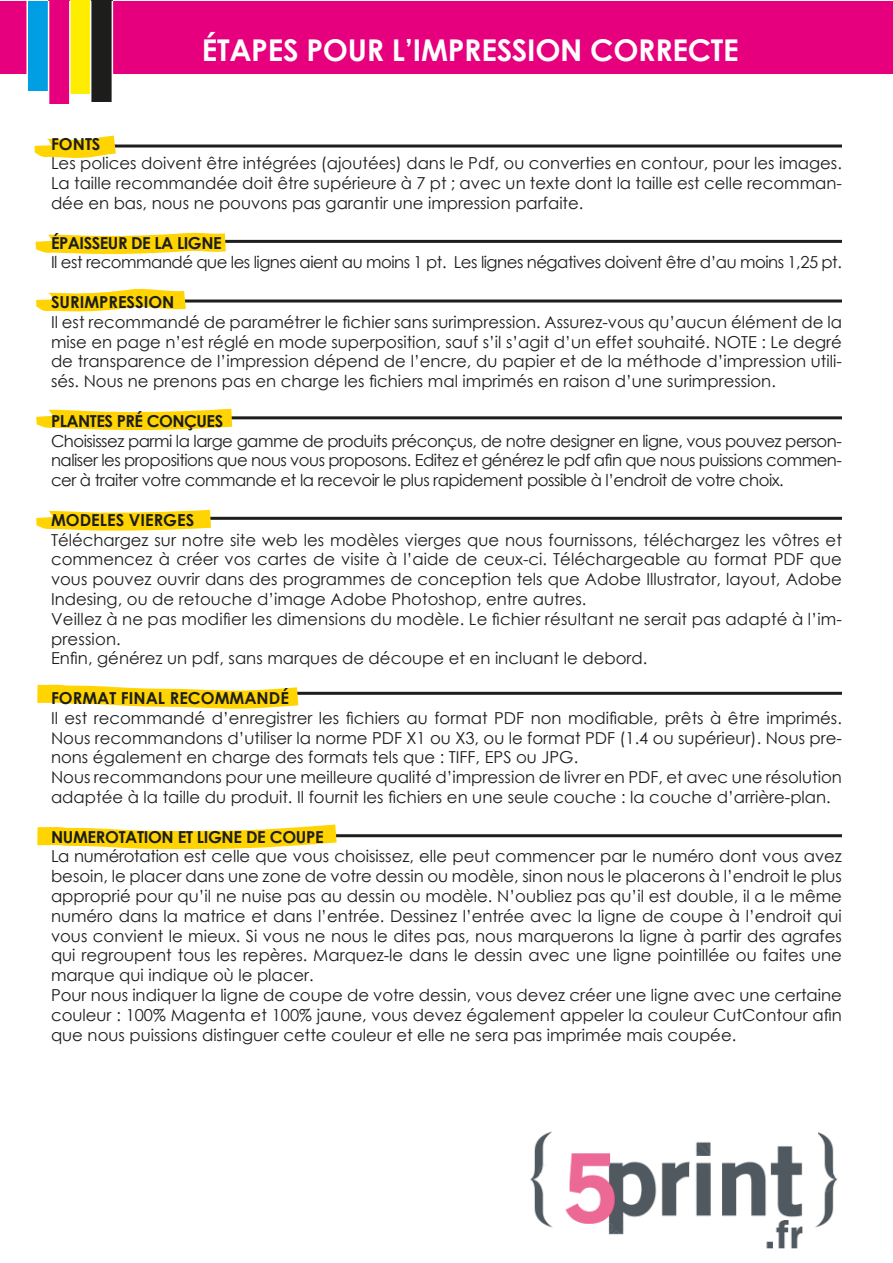
<style>
.page{position:relative;width:893px;height:1263px;background:#fff}
.page>*{position:absolute;margin:0;border:0;box-sizing:border-box;transform-origin:0 0}
.t1{font:700 30px "Century Gothic";letter-spacing:-.01em;color:#fff}
.t2{font:16.5px/19.8px "Century Gothic";color:#1d1d1b;text-align:justify}
.t3{font:16.5px "Century Gothic";letter-spacing:-.03em;color:#1d1d1b}
.t4{font:700 16.5px "Century Gothic";letter-spacing:-.02em;color:#1d1d1b}
.t5{font:700 16.5px "Century Gothic";color:#1d1d1b}
</style>
<div class="page">
<div style="left:0;top:1px;width:893px;height:72px;background:#e6007e"></div>
<div style="left:27px;top:1px;width:22px;height:90px;background:#009fe3"></div>
<div style="left:49px;top:0;width:21px;height:104px;background:#e6007e"></div>
<div style="left:70px;top:0;width:21px;height:94px;background:#ffed00"></div>
<div style="left:91px;top:0;width:21px;height:102px;background:#1d1d1b"></div>
<hr style="left:26px;top:1px;width:2px;height:90px;background:#fff">
<hr style="left:48px;top:1px;width:1px;height:106px;background:#fff">
<hr style="left:69px;top:1px;width:2px;height:105px;background:#fff">
<hr style="left:90px;top:1px;width:1px;height:102px;background:#fff">
<hr style="left:112px;top:1px;width:1px;height:102px;background:#fff">
<hr style="left:175px;top:692px;width:667px;height:3px;background:#1d1d1b">
<hr style="left:175px;top:834px;width:667px;height:3px;background:#1d1d1b">
<svg style="left:37px;top:684px;width:280px;height:25px"></svg>
<svg style="left:37px;top:824px;width:318px;height:25px"></svg>
<hr style="left:200px;top:517px;width:642px;height:3px;background:#1d1d1b">
<hr style="left:200px;top:240px;width:642px;height:3px;background:#1d1d1b">
<hr style="left:102px;top:145px;width:740px;height:3px;background:#1d1d1b">
<hr style="left:145px;top:299px;width:697px;height:3px;background:#1d1d1b">
<hr style="left:145px;top:416px;width:697px;height:3px;background:#1d1d1b">
<svg style="left:36px;top:509px;width:193px;height:22px"></svg>
<svg style="left:36px;top:288px;width:169px;height:24px"></svg>
<svg style="left:36px;top:408px;width:214px;height:23px"></svg>
<svg style="left:35px;top:232px;width:209px;height:22px"></svg>
<svg style="left:34px;top:135px;width:101px;height:23px"></svg>
<img style="left:530px;top:1131px;width:308px;height:118px">
<p class="t1" style="left:202px;top:27px;width:538px">ÉTAPES POUR L’IMPRESSION CORRECTE</p>
<p class="t4" style="left:51px;top:131px;width:51px">FONTS</p>
<p class="t2" style="left:51px;top:153px;width:792px">Les polices doivent être intégrées (ajoutées) dans le Pdf, ou converties en contour, pour les images.<br>La taille recommandée doit être supérieure à 7 pt ; avec un texte dont la taille est celle recomman&shy;dée en bas, nous ne pouvons pas garantir une impression parfaite.</p>
<p class="t4" style="left:51px;top:230px;width:172px">ÉPAISSEUR DE LA LIGNE</p>
<p class="t3" style="left:51px;top:251px;width:792px">Il est recommandé que les lignes aient au moins 1 pt. Les lignes négatives doivent être d’au moins 1,25 pt.</p>
<p class="t5" style="left:51px;top:289px;width:125px">SURIMPRESSION</p>
<p class="t2" style="left:51px;top:312px;width:792px">Il est recommandé de paramétrer le fichier sans surimpression. Assurez-vous qu’aucun élément de la mise en page n’est réglé en mode superposition, sauf s’il s’agit d’un effet souhaité. NOTE : Le degré de transparence de l’impression dépend de l’encre, du papier et de la méthode d’impression utili&shy;sés. Nous ne prenons pas en charge les fichiers mal imprimés en raison d’une surimpression.</p>
<p class="t4" style="left:51px;top:408px;width:174px">PLANTES PRÉ CONÇUES</p>
<p class="t2" style="left:51px;top:430px;width:792px">Choisissez parmi la large gamme de produits préconçus, de notre designer en ligne, vous pouvez person&shy;naliser les propositions que nous vous proposons. Editez et générez le pdf afin que nous puissions commen&shy;cer à traiter votre commande et la recevoir le plus rapidement possible à l’endroit de votre choix.</p>
<p class="t5" style="left:51px;top:507px;width:145px">MODELES VIERGES</p>
<p class="t2" style="left:51px;top:529px;width:792px">Téléchargez sur notre site web les modèles vierges que nous fournissons, téléchargez les vôtres et commencez à créer vos cartes de visite à l’aide de ceux-ci. Téléchargeable au format PDF que vous pouvez ouvrir dans des programmes de conception tels que Adobe Illustrator, layout, Adobe Indesing, ou de retouche d’image Adobe Photoshop, entre autres.</p>
<p class="t2" style="left:51px;top:609px;width:792px">Veillez à ne pas modifier les dimensions du modèle. Le fichier résultant ne serait pas adapté à l’im&shy;pression.</p>
<p class="t2" style="left:51px;top:648px;width:598px">Enfin, générez un pdf, sans marques de découpe et en incluant le debord.</p>
<p class="t5" style="left:51px;top:685px;width:239px">FORMAT FINAL RECOMMANDÉ</p>
<p class="t2" style="left:51px;top:708px;width:792px">Il est recommandé d’enregistrer les fichiers au format PDF non modifiable, prêts à être imprimés.<br>Nous recommandons d’utiliser la norme PDF X1 ou X3, ou le format PDF (1.4 ou supérieur). Nous pre&shy;nons également en charge des formats tels que : TIFF, EPS ou JPG.</p>
<p class="t2" style="left:51px;top:767px;width:792px">Nous recommandons pour une meilleure qualité d’impression de livrer en PDF, et avec une résolution adaptée à la taille du produit. Il fournit les fichiers en une seule couche : la couche d’arrière-plan.</p>
<p class="t4" style="left:51px;top:824px;width:274px">NUMEROTATION ET LIGNE DE COUPE</p>
<p class="t2" style="left:51px;top:846px;width:792px">La numérotation est celle que vous choisissez, elle peut commencer par le numéro dont vous avez besoin, le placer dans une zone de votre dessin ou modèle, sinon nous le placerons à l’endroit le plus approprié pour qu’il ne nuise pas au dessin ou modèle. N’oubliez pas qu’il est double, il a le même numéro dans la matrice et dans l’entrée. Dessinez l’entrée avec la ligne de coupe à l’endroit qui vous convient le mieux. Si vous ne nous le dites pas, nous marquerons la ligne à partir des agrafes qui regroupent tous les repères. Marquez-le dans le dessin avec une ligne pointillée ou faites une marque qui indique où le placer.</p>
<p class="t2" style="left:51px;top:985px;width:792px">Pour nous indiquer la ligne de coupe de votre dessin, vous devez créer une ligne avec une certaine couleur : 100% Magenta et 100% jaune, vous devez également appeler la couleur CutContour afin que nous puissions distinguer cette couleur et elle ne sera pas imprimée mais coupée.</p>
</div>
